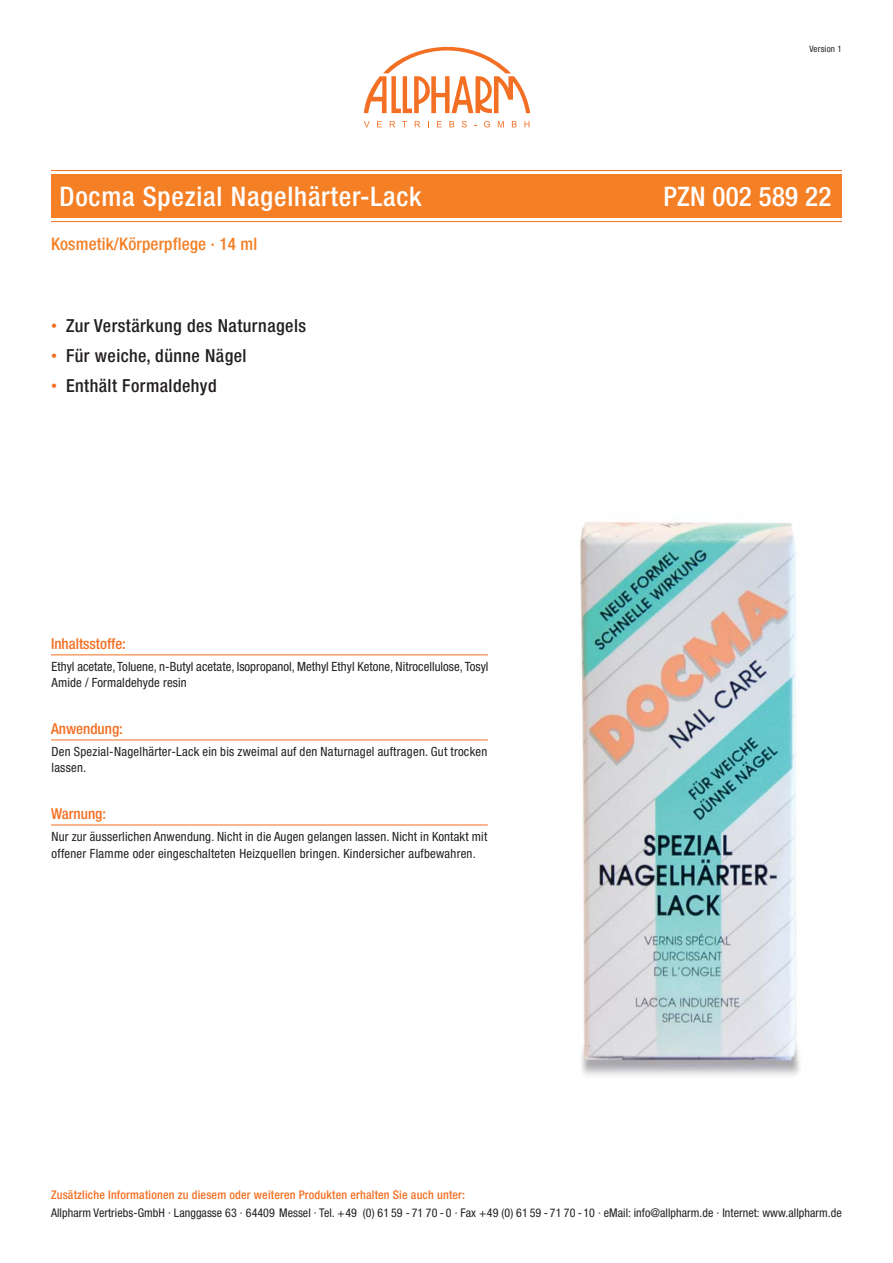
<style>
.page{position:relative;width:893px;height:1263px;background:#fff}
.page>*{position:absolute;margin:0;border:0;box-sizing:border-box;transform-origin:0 0}
.t1{font:500 condensed 27px "Helvetica Neue";letter-spacing:.03em;color:#fff}
.t2{font:500 condensed 27px "Helvetica Neue";letter-spacing:.01em;color:#fff}
.t3{font:500 condensed 18px "Helvetica Neue";letter-spacing:.025em;color:#231f20}
.t4{font:500 condensed 17.25px "Helvetica Neue";letter-spacing:.01em;color:#f57f25}
.t5{font:500 condensed 15px "Helvetica Neue";color:#f36f22}
.t6{font:condensed 12.75px/16.5px "Helvetica Neue";letter-spacing:.015em;color:#231f20}
.t7{font:condensed 12px "Helvetica Neue";letter-spacing:.005em;color:#231f20}
.t8{font:500 condensed 12px "Helvetica Neue";letter-spacing:.015em;color:#f36f22}
.t9{font:condensed 9px "Helvetica Neue";letter-spacing:.025em;color:#231f20}
.s1{font-size:12px;color:#f36f22}
</style>
<div class="page">
<div style="left:51px;top:174px;width:791px;height:44px;background:#f57f25"></div>
<svg style="left:364px;top:47px;width:166px;height:66px"></svg>
<svg style="left:364px;top:121px;width:6px;height:6px"></svg>
<svg style="left:377px;top:121px;width:5px;height:6px"></svg>
<svg style="left:390px;top:121px;width:5px;height:6px"></svg>
<svg style="left:415px;top:121px;width:5px;height:6px"></svg>
<svg style="left:437px;top:121px;width:5px;height:6px"></svg>
<svg style="left:449px;top:121px;width:5px;height:6px"></svg>
<svg style="left:462px;top:121px;width:5px;height:6px"></svg>
<svg style="left:484px;top:121px;width:6px;height:6px"></svg>
<svg style="left:498px;top:121px;width:6px;height:6px"></svg>
<svg style="left:512px;top:121px;width:5px;height:6px"></svg>
<svg style="left:524px;top:121px;width:5px;height:6px"></svg>
<hr style="left:51px;top:170px;width:791px;height:1px;background:#f36f22">
<hr style="left:51px;top:221px;width:791px;height:1px;background:#f36f22">
<img style="left:580px;top:522px;width:220px;height:554px">
<hr style="left:51px;top:739px;width:437px;height:1px;background:#f36f22">
<hr style="left:51px;top:824px;width:437px;height:1px;background:#f36f22">
<hr style="left:51px;top:654px;width:437px;height:1px;background:#f36f22">
<p class="t9" style="left:809px;top:46px;width:34px">Version 1</p>
<h1 class="t1" style="left:60px;top:186px;width:364px">Docma Spezial Nagelhärter-Lack</h1>
<h1 class="t2" style="left:663px;top:186px;width:169px">PZN 002 589 22</h1>
<h3 class="t4" style="left:51px;top:234px;width:208px">Kosmetik/Körperpflege · 14 ml</h3>
<h2 class="t3" style="left:51px;top:319px;width:257px"><span class="s1">•</span> Zur Verstärkung des Naturnagels</h2>
<h2 class="t3" style="left:51px;top:349px;width:197px"><span class="s1">•</span> Für weiche, dünne Nägel</h2>
<h2 class="t3" style="left:51px;top:379px;width:167px"><span class="s1">•</span> Enthält Formaldehyd</h2>
<p class="t5" style="left:51px;top:638px;width:76px">Inhaltsstoffe:</p>
<p class="t6" style="left:52px;top:659px;width:438px">Ethyl acetate, Toluene, n-Butyl acetate, Isopropanol, Methyl Ethyl Ketone, Nitrocellulose, Tosyl<br>Amide / Formaldehyde resin</p>
<p class="t5" style="left:51px;top:723px;width:73px">Anwendung:</p>
<p class="t6" style="left:52px;top:744px;width:437px">Den Spezial-Nagelhärter-Lack ein bis zweimal auf den Naturnagel auftragen. Gut trocken lassen.</p>
<p class="t5" style="left:51px;top:808px;width:57px">Warnung:</p>
<p class="t6" style="left:52px;top:829px;width:437px">Nur zur äusserlichen Anwendung. Nicht in die Augen gelangen lassen. Nicht in Kontakt mit offener Flamme oder eingeschalteten Heizquellen bringen. Kindersicher aufbewahren.</p>
<p class="t8" style="left:51px;top:1191px;width:416px">Zusätzliche Informationen zu diesem oder weiteren Produkten erhalten Sie auch unter:</p>
<p class="t7" style="left:51px;top:1208px;width:792px">Allpharm Vertriebs-GmbH · Langgasse 63 · 64409 Messel · Tel. +49 (0) 61 59 - 71 70 - 0 · Fax +49 (0) 61 59 - 71 70 -10 · eMail: info@allpharm.de · Internet: www.allpharm.de</p>
</div>
